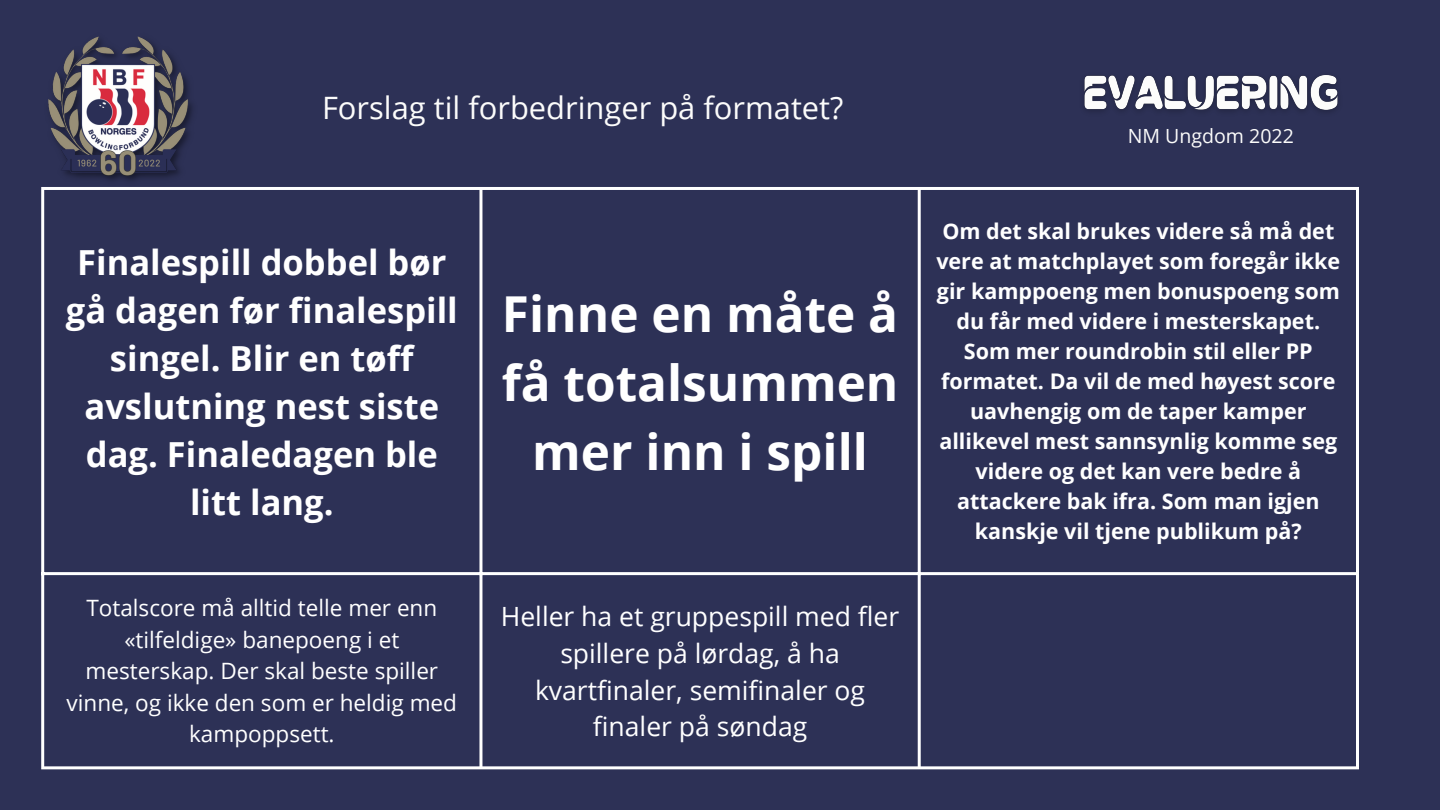
<style>
.page{position:relative;width:1440px;height:810px;background:#2d3156}
.page>*{position:absolute;margin:0;border:0;box-sizing:border-box;transform-origin:0 0}
.t1{font:700 49.5px/69px "Open Sans";color:#fff;text-align:center}
.t2{font:700 34.5px/48px "Open Sans";color:#fff;text-align:center}
.t3{font:30.9px "Open Sans";color:#fcfcfb}
.t4{font:26.5px/36.8px "Open Sans";color:#fff;text-align:center}
.t5{font:22.5px/31.5px "Open Sans";color:#fff;text-align:center}
.t6{font:700 21.5px/30px "Open Sans";color:#fff;text-align:center}
.t7{font:19.5px "Open Sans";color:#fcfcfb}
</style>
<div class="page">
<img style="left:48px;top:36px;width:145px;height:145px">
<hr style="left:41px;top:190px;width:3px;height:576px;background:#fff">
<hr style="left:479px;top:190px;width:3px;height:576px;background:#fff">
<hr style="left:918px;top:190px;width:3px;height:576px;background:#fff">
<hr style="left:1356px;top:190px;width:3px;height:576px;background:#fff">
<hr style="left:41px;top:187px;width:1318px;height:3px;background:#fff">
<hr style="left:41px;top:572px;width:1318px;height:3px;background:#fff">
<hr style="left:41px;top:766px;width:1318px;height:3px;background:#fff">
<img style="left:1084px;top:75px;width:254px;height:37px">
<h3 class="t3" style="left:322px;top:86px;width:523px">Forslag til forbedringer på formatet?</h3>
<h2 class="t2" style="left:66px;top:237px;width:393px">Finalespill dobbel bør gå dagen før finalespill singel. Blir en tøff avslutning nest siste dag. Finaledagen ble litt lang.</h2>
<h1 class="t1" style="left:502px;top:278px;width:398px">Finne en måte å få totalsummen mer inn i spill</h1>
<p class="t5" style="left:67px;top:592px;width:392px">Totalscore må alltid telle mer enn «tilfeldige» banepoeng i et mesterskap. Der skal beste spiller vinne, og ikke den som er heldig med kampoppsett.</p>
<p class="t4" style="left:501px;top:597px;width:400px">Heller ha et gruppespill med fler spillere på lørdag, å ha kvartfinaler, semifinaler og finaler på søndag</p>
<p class="t7" style="left:1128px;top:122px;width:167px">NM Ungdom 2022</p>
<p class="t6" style="left:936px;top:216px;width:405px">Om det skal brukes videre så må det vere at matchplayet som foregår ikke gir kamppoeng men bonuspoeng som du får med videre i mesterskapet.<br>Som mer roundrobin stil eller PP formatet. Da vil de med høyest score uavhengig om de taper kamper allikevel mest sannsynlig komme seg videre og det kan vere bedre å attackere bak ifra. Som man igjen kanskje vil tjene publikum på?</p>
</div>
